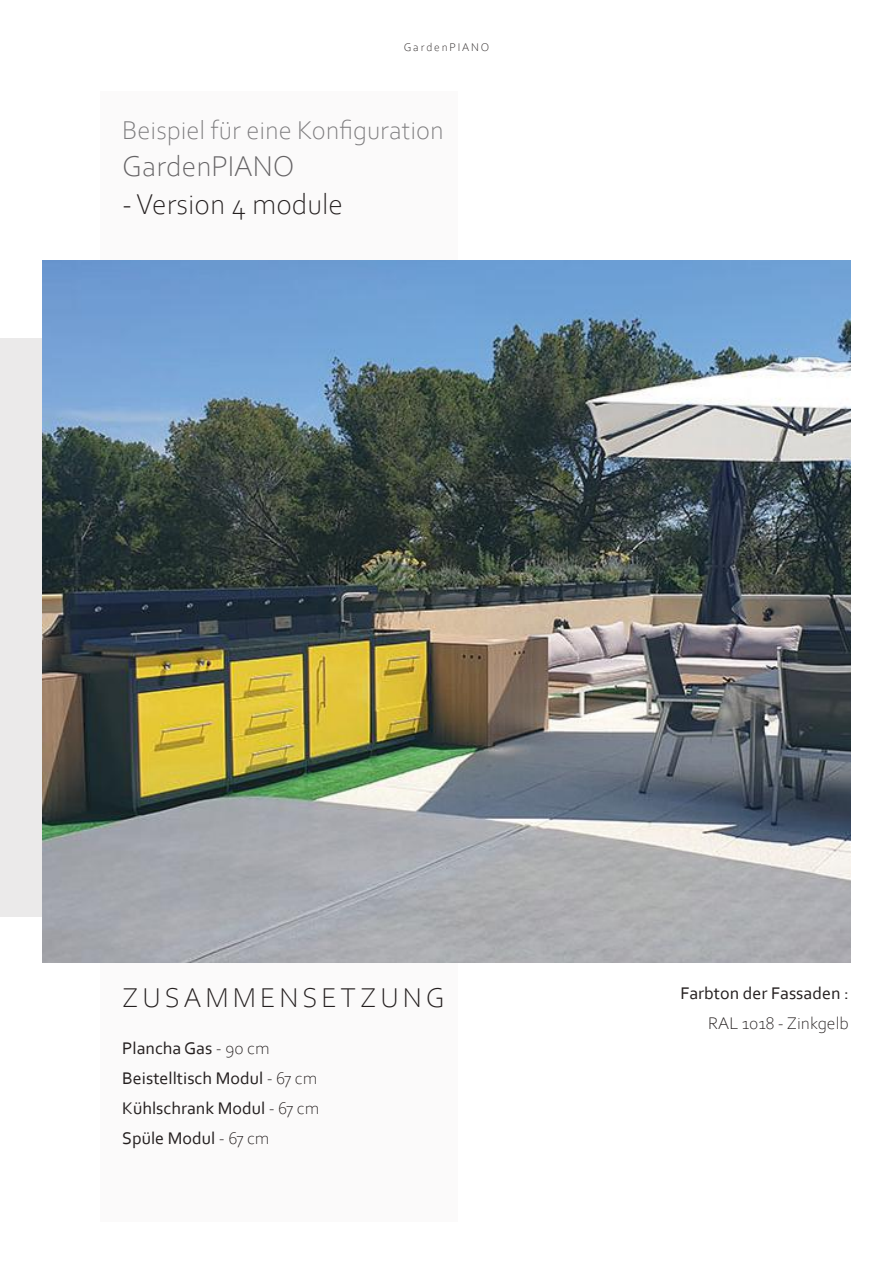
<style>
.page{position:relative;width:893px;height:1263px;background:#fff}
.page>*{position:absolute;margin:0;border:0;box-sizing:border-box;transform-origin:0 0}
.t1{font:300 30px "Corbel";color:#241f1f}
.t2{font:300 30px "Corbel";color:#656365}
.t3{font:300 28.5px "Corbel";letter-spacing:.14em;color:#241f1f}
.t4{font:300 27px "Corbel";color:#7d7c7e}
.t5{font:17.7px/30px "Corbel";color:#241f1f}
.t6{font:300 17.7px "Corbel";color:#241f1f}
.t7{font:300 11.7px "Corbel";letter-spacing:.16em;color:#241f1f}
.s1{font-weight:300}
</style>
<div class="page">
<div style="left:0;top:338px;width:43px;height:578px;background:#ebeaea"></div>
<div style="left:100px;top:91px;width:357px;height:1131px;background:#fbfafa"></div>
<img style="left:43px;top:260px;width:807px;height:702px">
<p class="t7" style="left:404px;top:40px;width:87px">GardenPIANO</p>
<h3 class="t4" style="left:122px;top:113px;width:323px">Beispiel für eine Konfiguration</h3>
<h1 class="t2" style="left:122px;top:147px;width:174px">GardenPIANO</h1>
<h1 class="t1" style="left:122px;top:185px;width:222px">- Version 4 module</h1>
<h2 class="t3" style="left:122px;top:979px;width:324px">ZUSAMMENSETZUNG</h2>
<p class="t5" style="left:122px;top:1033px;width:199px">Plancha Gas <span class="s1">- 90 cm<br></span>Beistelltisch Modul <span class="s1">- 67 cm<br></span>Kühlschrank Modul <span class="s1">- 67 cm<br></span>Spüle Modul <span class="s1">- 67 cm</span></p>
<p class="t5" style="left:680px;top:978px;width:170px">Farbton der Fassaden :</p>
<p class="t6" style="left:708px;top:1012px;width:142px">RAL 1018 - Zinkgelb</p>
</div>
